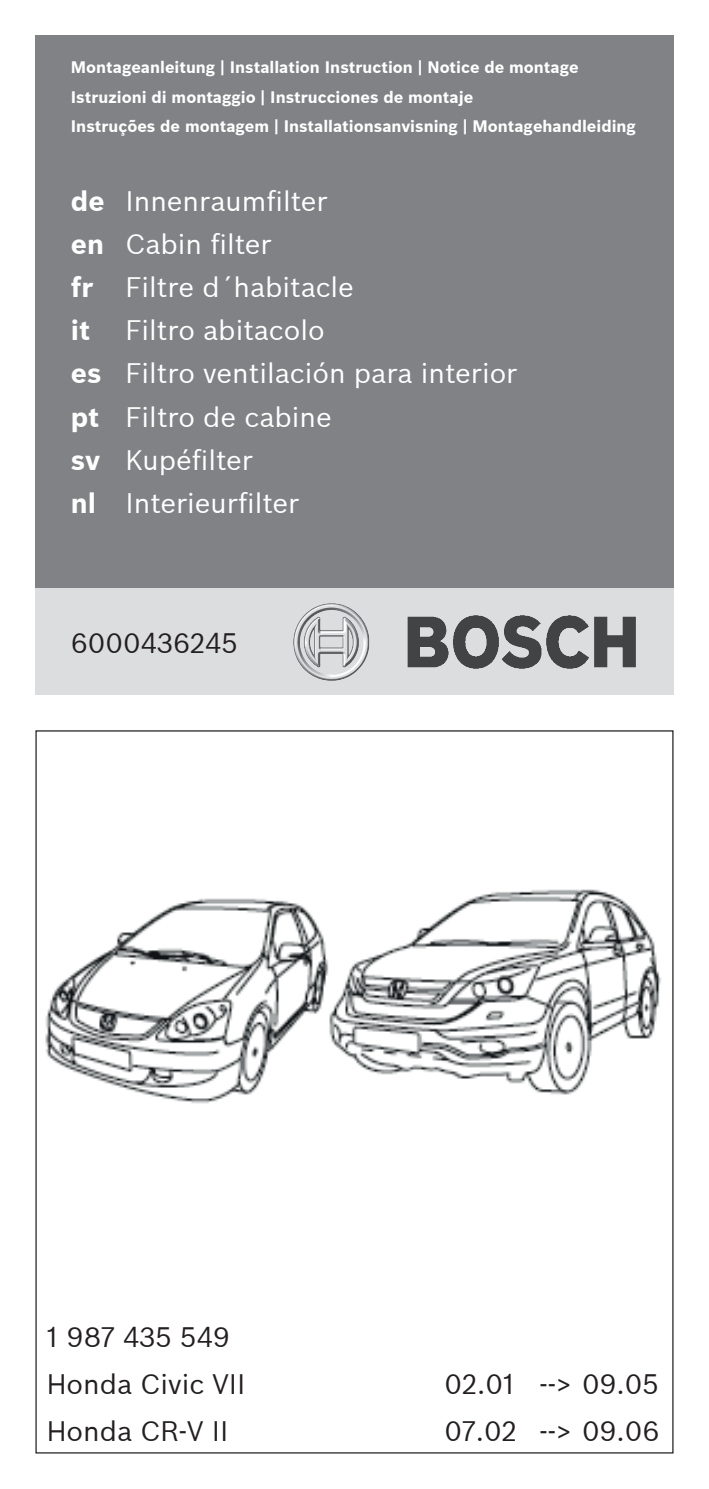
<style>
.page{position:relative;width:709px;height:1489px;background:#fff}
.page>*{position:absolute;margin:0;border:0;box-sizing:border-box;transform-origin:0 0}
.t1{font:27.5px/43px "Bosch Sans LF";color:#fff}
.t2{font:27.5px/47.2px "Bosch Sans LF";color:#231f20}
.t3{font:700 16.25px/29.5px "Bosch Sans LF";color:#fff}
.s1{font-weight:700}
</style>
<div class="page">
<div style="left:35px;top:35px;width:638px;height:553px;background:#808285"></div>
<div style="left:35px;top:588px;width:638px;height:106px;background:#dcdddf"></div>
<img style="left:293px;top:603px;width:343px;height:78px">
<img style="left:45px;top:889px;width:616px;height:215px">
<p class="t3" style="left:71px;top:53px;width:566px">Montageanleitung | Installation Instruction | Notice de montage<br>Istruzioni di montaggio | Instrucciones de montaje<br>Instruções de montagem | Installationsanvisning | Montagehandleiding</p>
<h1 class="t1" style="left:71px;top:180px;width:284px"><span class="s1">de</span> Innenraumfilter <span class="s1">en</span> Cabin filter<br><span class="s1">fr</span> Filtre d´habitacle <span class="s1">it</span></h1>
<h1 class="t1" style="left:71px;top:309px;width:448px;text-indent:55px">Filtro abitacolo<br><span class="s1">es</span> Filtro ventilación para interior <span class="s1">pt</span> Filtro de cabine<br><span class="s1">sv</span> Kupéfilter<br><span class="s1">nl</span> Interieurfilter</h1>
<h1 class="t2" style="left:71px;top:619px;width:168px">6000436245</h1>
<h1 class="t2" style="left:47px;top:1312px;width:200px">1 987 435 549<br>Honda Civic VII</h1>
<h1 class="t2" style="left:444px;top:1359px;width:216px">02.01 --&gt; 09.05</h1>
<h1 class="t2" style="left:47px;top:1406px;width:183px">Honda CR-V II</h1>
<h1 class="t2" style="left:444px;top:1406px;width:216px">07.02 --&gt; 09.06</h1>
</div>
